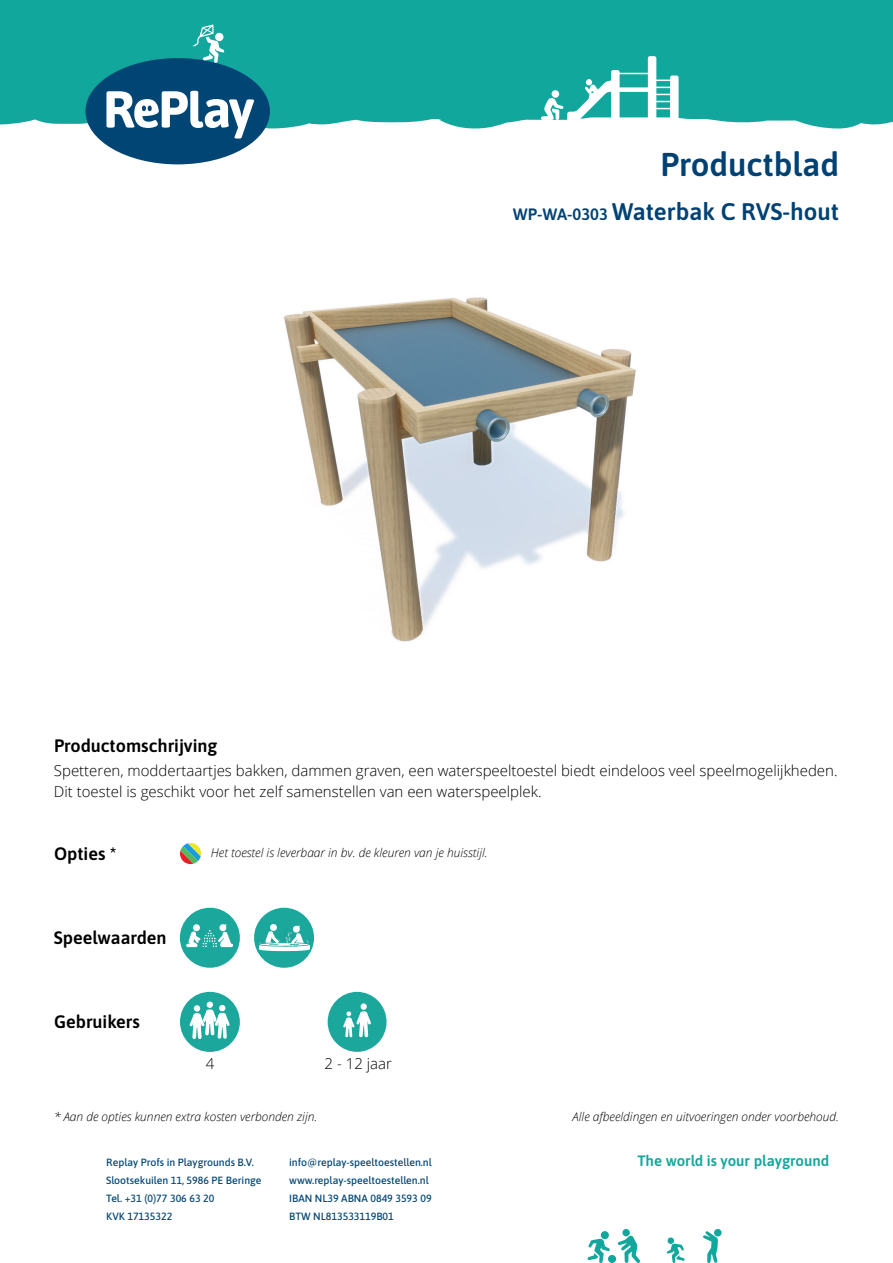
<style>
.page{position:relative;width:893px;height:1263px;background:#fff}
.page>*{position:absolute;margin:0;border:0;box-sizing:border-box;transform-origin:0 0}
.t1{font:600 33px "Asap";color:#004173}
.t2{font:600 24px "Asap";color:#004173}
.t3{font:600 18px "Asap";color:#000}
.t4{font:300 15px/21px "Open Sans";color:#000}
.t5{font:600 15px "Asap";color:#12a79d}
.t6{font:italic 300 12px "Open Sans";color:#000}
.t7{font:500 10.5px/18px "Asap";color:#014575}
.s1{font-size:16.5px}
</style>
<div class="page">
<div style="left:0;top:0;width:893px;height:129px;background:#12a79d"></div>
<svg style="left:703px;top:1229px;width:18px;height:34px"></svg>
<div style="left:608px;top:1255px;width:8px;height:8px;background:#12a79d;border-radius:50%"></div>
<div style="left:601px;top:1231px;width:8px;height:8px;background:#12a79d;border-radius:50%"></div>
<svg style="left:587px;top:1238px;width:23px;height:25px"></svg>
<div style="left:668px;top:1237px;width:6px;height:7px;background:#12a79d;border-radius:50%"></div>
<svg style="left:667px;top:1243px;width:18px;height:20px"></svg>
<svg style="left:618px;top:1235px;width:22px;height:28px"></svg>
<div style="left:622px;top:1229px;width:8px;height:7px;background:#12a79d;border-radius:50%"></div>
<svg style="left:85px;top:24px;width:185px;height:140px"></svg>
<hr style="left:615px;top:73px;width:35px;height:1px;background:#fff">
<div style="left:615px;top:87px;width:35px;height:5px;background:#fff"></div>
<svg style="left:648px;top:56px;width:31px;height:64px"></svg>
<svg style="left:541px;top:70px;width:79px;height:50px"></svg>
<div style="left:552px;top:90px;width:7px;height:8px;background:#fff;border-radius:50%"></div>
<img style="left:284px;top:297px;width:352px;height:345px">
<div style="left:180px;top:992px;width:60px;height:60px;background:#1ca79d;border-radius:50%"></div>
<div style="left:206px;top:1001px;width:7px;height:7px;background:#74c9c3;border-radius:50%"></div>
<div style="left:207px;top:1001px;width:6px;height:7px;background:#fff;border-radius:50%"></div>
<svg style="left:189px;top:1005px;width:41px;height:34px"></svg>
<div style="left:328px;top:992px;width:59px;height:60px;background:#1ca79d;border-radius:50%"></div>
<div style="left:361px;top:1003px;width:6px;height:7px;background:#fff;border-radius:50%"></div>
<svg style="left:343px;top:1011px;width:28px;height:27px"></svg>
<svg style="left:180px;top:843px;width:21px;height:21px"></svg>
<div style="left:180px;top:908px;width:60px;height:60px;background:#1ca79d;border-radius:50%"></div>
<svg style="left:186px;top:924px;width:47px;height:23px"></svg>
<div style="left:254px;top:908px;width:60px;height:60px;background:#1ca79d;border-radius:50%"></div>
<svg style="left:258px;top:925px;width:52px;height:26px"></svg>
<h1 class="t1" style="left:660px;top:142px;width:180px">Productblad</h1>
<h3 class="t3" style="left:54px;top:733px;width:165px">Productomschrijving</h3>
<h2 class="t2" style="left:513px;top:195px;width:328px"><span class="s1">WP-WA-0303</span> Waterbak C RVS-hout</h2>
<h3 class="t4" style="left:54px;top:760px;width:785px">Spetteren, moddertaartjes bakken, dammen graven, een waterspeeltoestel biedt eindeloos veel speelmogelijkheden.<br>Dit toestel is geschikt voor het zelf samenstellen van een waterspeelplek.</h3>
<h3 class="t3" style="left:54px;top:841px;width:64px">Opties *</h3>
<h3 class="t3" style="left:54px;top:925px;width:114px">Speelwaarden</h3>
<h3 class="t3" style="left:54px;top:1009px;width:87px">Gebruikers</h3>
<p class="t6" style="left:211px;top:844px;width:278px">Het toestel is leverbaar in bv. de kleuren van je huisstijl.</p>
<h3 class="t4" style="left:206px;top:1053px;width:10px">4</h3>
<h3 class="t4" style="left:325px;top:1053px;width:69px">2 - 12 jaar</h3>
<p class="t6" style="left:54px;top:1108px;width:265px">* Aan de opties kunnen extra kosten verbonden zijn.</p>
<p class="t6" style="left:573px;top:1108px;width:268px">Alle afbeeldingen en uitvoeringen onder voorbehoud.</p>
<p class="t7" style="left:106px;top:1153px;width:157px">Replay Profs in Playgrounds B.V.<br>Slootsekuilen 11, 5986 PE Beringe<br>Tel. +31 (0)77 306 63 20<br>KVK 17135322</p>
<p class="t7" style="left:289px;top:1153px;width:144px">info@replay-speeltoestellen.nl www.replay-speeltoestellen.nl<br>IBAN NL39 ABNA 0849 3593 09<br>BTW NL813533119B01</p>
<h3 class="t5" style="left:638px;top:1151px;width:193px">The world is your playground</h3>
</div>
